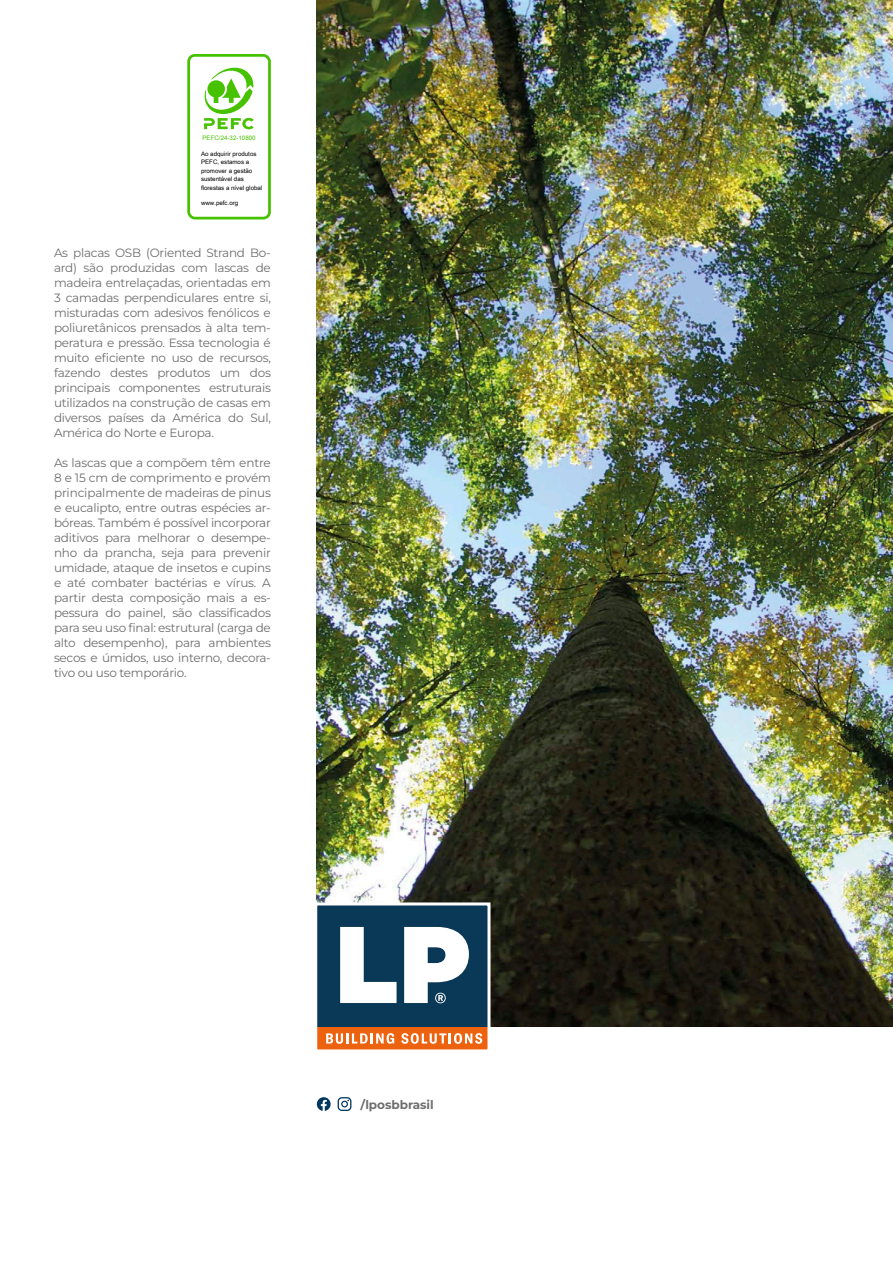
<style>
.page{position:relative;width:893px;height:1263px;background:#fff}
.page>*{position:absolute;margin:0;border:0;box-sizing:border-box;transform-origin:0 0}
.t1{font:12px/15px "Montserrat";letter-spacing:-.02em;color:#6e6e6e;text-align:justify}
.t2{font:700 12px "Montserrat";color:#6e6e6e}
.t3{font:6.15px/8.7px "Arial Unicode MS";color:#000}
.t4{font:6.15px "Arial Unicode MS";color:#46c200}
</style>
<div class="page">
<img style="left:317px;top:0;width:576px;height:1027px">
<svg style="left:317px;top:1097px;width:14px;height:14px"></svg>
<svg style="left:338px;top:1097px;width:13px;height:14px"></svg>
<div style="left:187px;top:54px;width:84px;height:165px;border:3px solid #46c200;border-radius:6px"></div>
<svg style="left:204px;top:68px;width:50px;height:61px"></svg>
<div style="left:316px;top:903px;width:174px;height:124px;background:#0a3857"></div>
<svg style="left:340px;top:927px;width:57px;height:76px"></svg>
<div style="left:316px;top:1027px;width:174px;height:23px;background:#ec620f"></div>
<svg style="left:404px;top:927px;width:65px;height:76px"></svg>
<svg style="left:326px;top:1033px;width:68px;height:11px"></svg>
<svg style="left:401px;top:1033px;width:81px;height:11px"></svg>
<div style="left:314px;top:902px;width:176px;height:150px;border:3px solid #fff"></div>
<p class="t4" style="left:203px;top:133px;width:55px">PEFC/24-32-10800</p>
<p class="t3" style="left:201px;top:149px;width:63px">Ao adquirir produtos<br>PEFC, estamos a promover a gestão sustentável das florestas a nível global</p>
<p class="t3" style="left:201px;top:199px;width:39px">www.pefc.org</p>
<p class="t1" style="left:54px;top:245px;width:218px">As placas OSB (Oriented Strand Bo&shy;ard) são produzidas com lascas de madeira entrelaçadas, orientadas em 3 camadas perpendiculares entre si, misturadas com adesivos fenólicos e poliuretânicos prensados à alta tem&shy;peratura e pressão. Essa tecnologia é muito eficiente no uso de recursos, fazendo destes produtos um dos principais componentes estruturais utilizados na construção de casas em diversos países da América do Sul, América do Norte e Europa.</p>
<p class="t1" style="left:54px;top:455px;width:218px">As lascas que a compõem têm entre 8 e 15 cm de comprimento e provém principalmente de madeiras de pinus e eucalipto, entre outras espécies ar&shy;bóreas. Também é possível incorporar aditivos para melhorar o desempe&shy;nho da prancha, seja para prevenir umidade, ataque de insetos e cupins e até combater bactérias e vírus. A partir desta composição mais a es&shy;pessura do painel, são classificados para seu uso final: estrutural (carga de alto desempenho), para ambientes secos e úmidos, uso interno, decora&shy;tivo ou uso temporário.</p>
<p class="t2" style="left:361px;top:1096px;width:75px">/lposbbrasil</p>
</div>
